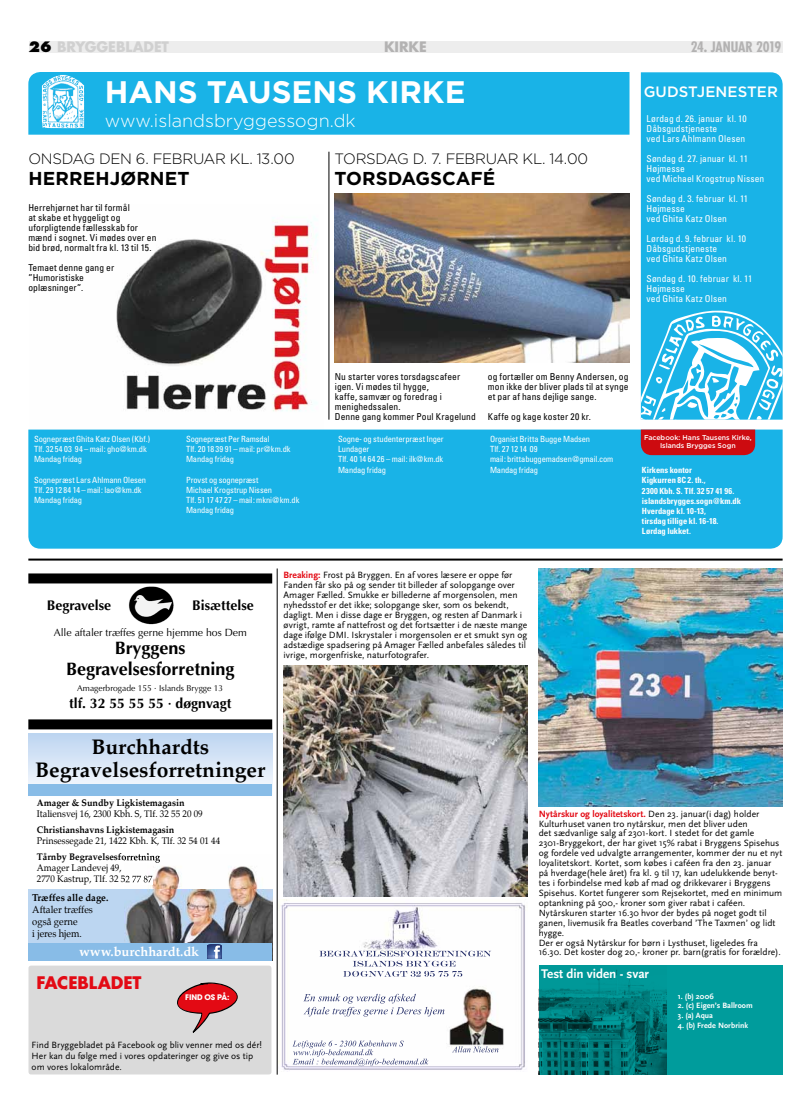
<style>
.page{position:relative;width:811px;height:1120px;background:#fff}
.page>*{position:absolute;margin:0;border:0;box-sizing:border-box;transform-origin:0 0}
.t1{font:700 31.1px "Gotham";color:#fff}
.t2{font:700 21px/23px "Palatino";color:#000;text-align:center}
.t3{font:700 18.7px "Gotham";letter-spacing:.005em;color:#000}
.t4{font:700 18px/21px "Optima";color:#000;text-align:center}
.t5{font:300 18px "Gotham";color:#fff}
.t6{font:700 16.9px "Futura";letter-spacing:-.005em;color:#e30a14}
.t7{font:300 15px "Gotham";letter-spacing:-.02em;color:#000}
.t8{font:500 15px "Gotham";letter-spacing:.01em;color:#fff}
.t9{font:700 14px "Optima";color:#000}
.t10{font:700 14px "Futura";letter-spacing:-.005em;color:#d0d0d0}
.t11{font:700 condensed 14px "Futura";letter-spacing:-.02em;color:#b3b2b2}
.t12{font:700 14px "Futura";color:#b3b2b2}
.t13{font:700 13.2px "Scala Sans";letter-spacing:-.01em;color:#fff}
.t14{font:700 13px "Palatino";color:#fff}
.t15{font:10.5px "Optima";color:#000}
.t16{font:10px/12px "Palatino";color:#000;scale:.95 1}
.t17{font:700 10px "Palatino";color:#000;scale:.95 1}
.t18{font:9.5px/9.9px "Scala Sans";letter-spacing:.005em;color:#000}
.t19{font:condensed 9.5px/9.9px "Univers";letter-spacing:.01em;color:#000}
.t20{font:condensed 9.5px/10px "Univers";letter-spacing:.01em;color:#fff}
.t21{font:9.5px/11px "Palatino";color:#000;scale:.95 1}
.t22{font:700 9.5px "Palatino";color:#000;scale:.95 1}
.t23{font:9.4px/11.3px "Scala Sans";letter-spacing:.005em;color:#000}
.t24{font:condensed 8.5px/10.2px "Univers";letter-spacing:-.015em;color:#fff}
.t25{font:700 condensed 8.5px/10.2px "Univers";letter-spacing:-.005em;color:#fff}
.t26{font:8.5px "Optima";color:#000}
.t27{font:700 8px "Scala Sans";letter-spacing:.005em;color:#fff}
.t28{font:700 7.6px "Avant Garde";letter-spacing:-.015em;color:#fff}
.t29{font:500 7px/8.4px "Gotham";color:#fff;text-align:center}
.s1{font-weight:800;color:#000}
.s2{font-weight:700;color:#e30a14}
</style>
<div class="page">
<div style="left:29px;top:41px;width:753px;height:11px;background:#ededed"></div>
<img style="left:116px;top:221px;width:202px;height:190px">
<div style="left:28px;top:573px;width:244px;height:10px;background:#000"></div>
<div style="left:28px;top:719px;width:244px;height:10px;background:#000"></div>
<img style="left:128px;top:587px;width:46px;height:37px">
<img style="left:279px;top:899px;width:246px;height:171px">
<div style="left:28px;top:889px;width:244px;height:57px;background:#bcd6f1"></div>
<svg style="left:28px;top:733px;width:244px;height:51px;background:#d5e4f6"></svg>
<div style="left:28px;top:784px;width:244px;height:12px;background:#88bce7"></div>
<img style="left:125px;top:866px;width:147px;height:77px">
<img style="left:125px;top:855px;width:35px;height:8px">
<img style="left:125px;top:875px;width:27px;height:10px">
<div style="left:28px;top:943px;width:244px;height:17px;background:#88bce7"></div>
<svg style="left:207px;top:945px;width:14px;height:14px"></svg>
<div style="left:641px;top:72px;width:141px;height:236px;background:#19b3e7"></div>
<svg style="left:641px;top:308px;width:141px;height:112px"></svg>
<div style="left:28px;top:72px;width:601px;height:63px;background:#19b3e7"></div>
<img style="left:42px;top:75px;width:42px;height:53px">
<div style="left:28px;top:429px;width:754px;height:120px;background:#19b3e7"></div>
<div style="left:641px;top:429px;width:114px;height:26px;background:#cd0b10"></div>
<img style="left:283px;top:665px;width:244px;height:231px">
<div style="left:28px;top:965px;width:243px;height:109px;background:#dadada;border-radius:3px"></div>
<svg style="left:177px;top:982px;width:61px;height:51px"></svg>
<hr style="left:28px;top:558px;width:754px;height:2px;background:#000">
<img style="left:334px;top:193px;width:295px;height:169px">
<hr style="left:329px;top:152px;width:1px;height:268px;background:#000">
<img style="left:539px;top:568px;width:243px;height:238px">
<svg style="left:539px;top:965px;width:243px;height:109px;background:#088"></svg>
<hr style="left:277px;top:568px;width:1px;height:506px;background:#000">
<h3 class="t10" style="left:28px;top:38px;width:142px"><span class="s1">26</span> BRYGGEBLADET</h3>
<h3 class="t12" style="left:384px;top:38px;width:44px">KI RKE</h3>
<h3 class="t11" style="left:691px;top:38px;width:92px">24. JANUAR 2019</h3>
<h1 class="t1" style="left:207px;top:71px;width:64px">TAUSENS</h1>
<h1 class="t1" style="left:366px;top:71px;width:96px">KIRKE</h1>
<h3 class="t5" style="left:105px;top:110px;width:252px">www.islandsbryggessogn.dk</h3>
<h1 class="t1" style="left:105px;top:71px;width:70px">HANS</h1>
<h3 class="t8" style="left:643px;top:82px;width:136px">GUDSTJENESTER</h3>
<p class="t20" style="left:646px;top:114px;width:102px">Lørdag d. 26. januar kl. 10<br>Dåbsgudstjeneste<br>ved Lars Ahlmann Olesen</p>
<p class="t20" style="left:646px;top:154px;width:119px">Søndag d. 27. januar kl. 11<br>Højmesse<br>ved Michael Krogstrup Nissen</p>
<p class="t20" style="left:646px;top:194px;width:103px">Søndag d. 3. februar kl. 11<br>Højmesse<br>ved Ghita Katz Olsen</p>
<p class="t20" style="left:646px;top:234px;width:101px">Lørdag d. 9. februar kl. 10<br>Dåbsgudstjeneste<br>ved Ghita Katz Olsen</p>
<p class="t20" style="left:646px;top:274px;width:107px">Søndag d. 10. februar kl. 11<br>Højmesse<br>ved Ghita Katz Olsen</p>
<h3 class="t7" style="left:28px;top:149px;width:268px">ONSDAG Den 6. FEBRUAR kl. 13.00</h3>
<h3 class="t3" style="left:28px;top:166px;width:161px">HERREHJØRNET</h3>
<p class="t19" style="left:28px;top:203px;width:130px">Herrehjørnet har til formål<br>at skabe et hyggeligt og uforpligtende fællesskab for mænd i sognet. Vi mødes over en bid brød, normalt fra kl. 13 til 15.</p>
<p class="t19" style="left:28px;top:262px;width:87px">Temaet denne gang er ”Humoristiske oplæsninger”.</p>
<h3 class="t7" style="left:334px;top:149px;width:255px">TORSDAG D. 7. FEBRUAR KL. 14.00</h3>
<h3 class="t3" style="left:334px;top:166px;width:162px">TORSDAGSCAFÉ</h3>
<p class="t24" style="left:34px;top:434px;width:118px">Sognepræst Ghita Katz Olsen (Kbf.)<br>Tlf. 32 54 03 94 – mail: gho@km.dk<br>Mandag fridag</p>
<p class="t24" style="left:34px;top:474px;width:114px">Sognepræst Lars Ahlmann Olesen<br>Tlf. 29 12 84 14 – mail: lao@km.dk<br>Mandag fridag</p>
<p class="t24" style="left:186px;top:434px;width:106px">Sognepræst Per Ramsdal<br>Tlf. 20 18 39 91 – mail: pr@km.dk<br>Mandag fridag</p>
<p class="t24" style="left:186px;top:474px;width:115px">Provst og sognepræst<br>Michael Krogstrup Nissen<br>Tlf. 51 17 47 27 – mail: mkni@km.dk<br>Mandag fridag</p>
<p class="t19" style="left:335px;top:371px;width:142px">Nu starter vores torsdagscafeer igen. Vi mødes til hygge,<br>kaffe, samvær og foredrag i menighedssalen.<br>Denne gang kommer Poul Kragelund</p>
<p class="t19" style="left:488px;top:371px;width:142px;text-align:justify">og fortæller om Benny Andersen, og mon ikke der bliver plads til at synge et par af hans dejlige sange.</p>
<p class="t19" style="left:488px;top:411px;width:105px">Kaffe og kage koster 20 kr.</p>
<p class="t24" style="left:338px;top:434px;width:107px">Sogne- og studenterpræst Inger<br>Lundager<br>Tlf. 40 14 64 26 – mail: ilk@km.dk<br>Mandag fridag</p>
<p class="t24" style="left:490px;top:434px;width:125px">Organist Britta Bugge Madsen<br>Tlf. 27 12 14 09<br>mail: brittabuggemadsen@gmail.com<br>Mandag fridag</p>
<p class="t29" style="left:644px;top:433px;width:109px">Facebook: Hans Tausens Kirke,<br>Islands Brygges Sogn</p>
<p class="t25" style="left:642px;top:465px;width:101px">Kirkens kontor<br>Kigkurren 8C 2. th.,<br>2300 Kbh. S. Tlf. 32 57 41 96. islandsbrygges.sogn@km.dk<br>Hverdage kl. 10-13,<br>tirsdag tillige kl. 16-18.<br>Lørdag lukket.</p>
<h3 class="t9" style="left:47px;top:597px;width:66px">Begravelse</h3>
<h3 class="t9" style="left:192px;top:597px;width:63px">Bisættelse</h3>
<p class="t15" style="left:54px;top:627px;width:195px">Alle aftaler træffes gerne hjemme hos Dem</p>
<h3 class="t4" style="left:66px;top:638px;width:170px">Bryggens<br>Begravelsesforretning</h3>
<p class="t26" style="left:77px;top:683px;width:147px">Amagerbrogade 155 · Islands Brygge 13</p>
<h3 class="t9" style="left:69px;top:695px;width:164px">tlf. 32 55 55 55 · døgnvagt</h3>
<h2 class="t2" style="left:35px;top:735px;width:231px">Burchhardts<br>Begravelsesforretninger</h2>
<p class="t22" style="left:37px;top:795px;width:157px">Amager &amp; Sundby Ligkistemagasin</p>
<p class="t21" style="left:37px;top:808px;width:176px">Italiensvej 16, 2300 Kbh. S, Tlf. 32 55 20 09</p>
<p class="t22" style="left:37px;top:822px;width:146px">Christianshavns Ligkistemagasin</p>
<p class="t21" style="left:37px;top:835px;width:195px">Prinsessegade 21, 1422 Kbh. K, Tlf. 32 54 01 44</p>
<p class="t22" style="left:37px;top:849px;width:131px">Tårnby Begravelsesforretning</p>
<p class="t21" style="left:37px;top:862px;width:123px">Amager Landevej 49,<br>2770 Kastrup, Tlf. 32 52 77 87</p>
<p class="t17" style="left:32px;top:889px;width:82px">Træffes alle dage.</p>
<p class="t16" style="left:32px;top:904px;width:65px">Aftaler træffes også gerne<br>i jeres hjem.</p>
<h3 class="t14" style="left:79px;top:940px;width:122px">www.burchhardt.dk</h3>
<h3 class="t6" style="left:36px;top:971px;width:106px">FACEBLADET</h3>
<p class="t28" style="left:185px;top:992px;width:46px">FIND OS PÅ:</p>
<p class="t23" style="left:32px;top:1039px;width:232px">Find Bryggebladet på Facebook og bliv venner med os dér!<br>Her kan du følge med i vores opdateringer og give os tip om vores lokalområde.</p>
<p class="t18" style="left:283px;top:570px;width:245px"><span class="s2">Breaking:</span> Frost på Bryggen. En af vores læsere er oppe før Fanden får sko på og sender tit billeder af solopgange over Amager Fælled. Smukke er billederne af morgensolen, men nyhedsstof er det ikke; solopgange sker, som os bekendt, dagligt. Men i disse dage er Bryggen, og resten af Danmark i øvrigt, ramte af nattefrost og det fortsætter i de næste mange dage ifølge DMI. Iskrystaler i morgensolen er et smukt syn og adstædige spadsering på Amager Fælled anbefales således til ivrige, morgenfriske, naturfotografer.</p>
<p class="t18" style="left:539px;top:809px;width:245px"><span class="s2">Nytårskur og loyalitetskort.</span> Den 23. januar(i dag) holder Kulturhuset vanen tro nytårskur, men det bliver uden<br>det sædvanlige salg af 2301-kort. I stedet for det gamle 2301-Bryggekort, der har givet 15% rabat i Bryggens Spisehus og fordele ved udvalgte arrangementer, kommer der nu et nyt loyalitetskort. Kortet, som købes i caféen fra den 23. januar på hverdage(hele året) fra kl. 9 til 17, kan udelukkende benyt&shy;tes i forbindelse med køb af mad og drikkevarer i Bryggens Spisehus. Kortet fungerer som Rejsekortet, med en minimum optankning på 500,- kroner som giver rabat i caféen.<br>Nytårskuren starter 16.30 hvor der bydes på noget godt til ganen, livemusik fra Beatles coverband ’The Taxmen’ og lidt hygge.<br>Der er også Nytårskur for børn i Lysthuset, ligeledes fra 16.30. Det koster dog 20,- kroner pr. barn(gratis for forældre).</p>
<h3 class="t13" style="left:541px;top:967px;width:109px">Test din viden - svar</h3>
<p class="t27" style="left:677px;top:992px;width:38px">1. (b) 2006</p>
<p class="t27" style="left:677px;top:1001px;width:77px">2. (c) Eigen’s Ballroom</p>
<p class="t27" style="left:677px;top:1011px;width:37px">3. (a) Aqua</p>
<p class="t27" style="left:677px;top:1020px;width:72px">4. (b) Frede Norbrink</p>
</div>
